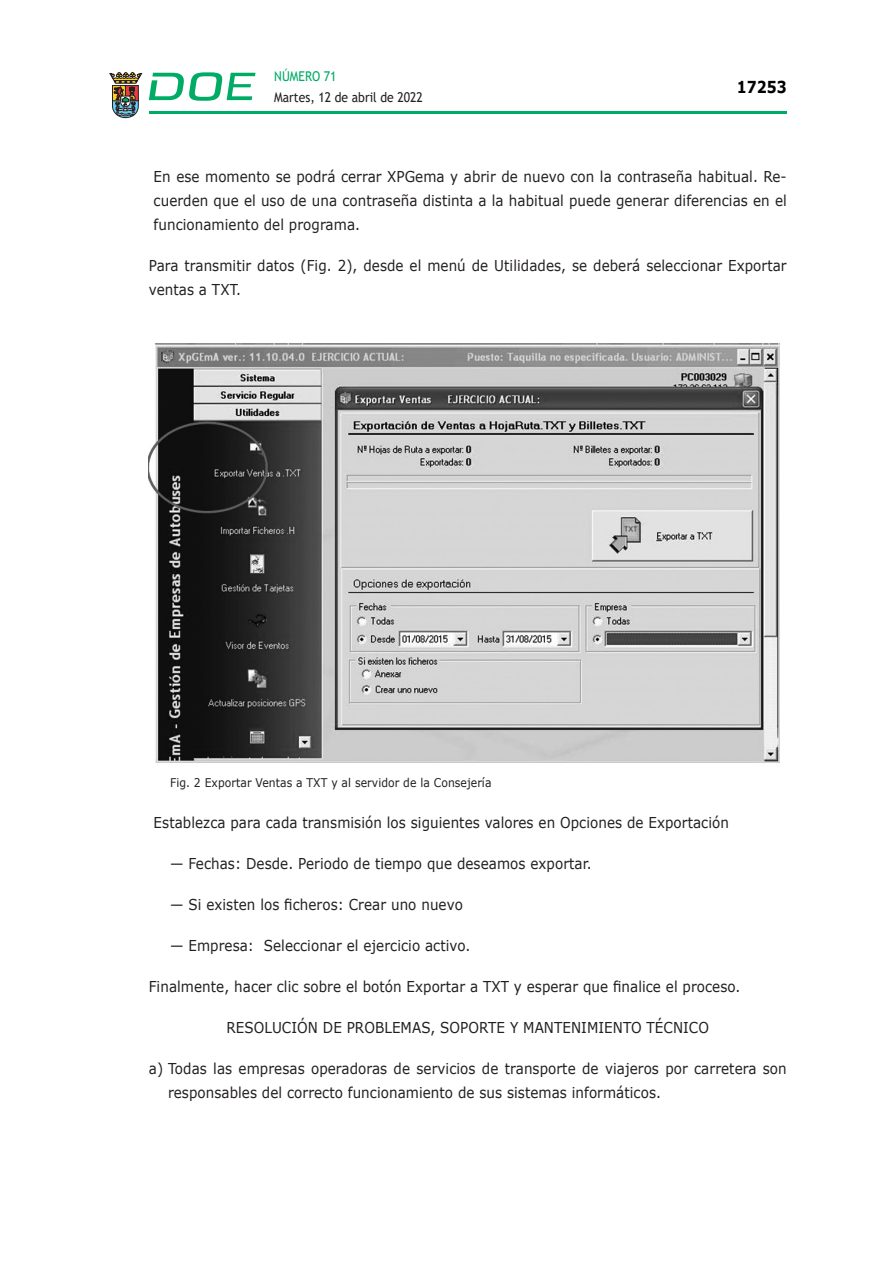
<style>
.page{position:relative;width:893px;height:1263px;background:#fff}
.page>*{position:absolute;margin:0;border:0;box-sizing:border-box;transform-origin:0 0}
.t1{font:700 16.5px "Verdana";color:#000;scale:.85 1}
.CUERPO_DE_TEXTO{font:15px/24px "Verdana";letter-spacing:.005em;color:#231f20;scale:.9 1}
.t2{font:13.5px "Trebuchet MS";color:#231f20;scale:.9 1}
.t3{font:13.5px "Trebuchet MS";color:#00ab67;scale:.9 1}
.CUERPO_DE_TEXTO-2{font:12px "Verdana";letter-spacing:.005em;color:#231f20;scale:.9 1}
</style>
<div class="page">
<hr style="left:149px;top:111px;width:638px;height:3px;background:#00ab66">
<svg style="left:109px;top:72px;width:33px;height:46px"></svg>
<svg style="left:149px;top:72px;width:106px;height:29px"></svg>
<img style="left:149px;top:343px;width:631px;height:420px">
<p class="t3" style="left:274px;top:67px;width:71px">NÚMERO 71</p>
<p class="t2" style="left:274px;top:88px;width:167px">Martes, 12 de abril de 2022</p>
<p class="t1" style="left:737px;top:75px;width:60px">17253</p>
<p class="CUERPO_DE_TEXTO" style="left:154px;top:164px;width:705px;text-align:justify">En ese momento se podrá cerrar XPGema y abrir de nuevo con la contraseña habitual. Re&shy;cuerden que el uso de una contraseña distinta a la habitual puede generar diferencias en el funcionamiento del programa.</p>
<p class="CUERPO_DE_TEXTO" style="left:149px;top:253px;width:710px">Para transmitir datos (Fig. 2), desde el menú de Utilidades, se deberá seleccionar Exportar ventas a TXT.</p>
<p class="CUERPO_DE_TEXTO-2" style="left:170px;top:774px;width:359px">Fig. 2 Exportar Ventas a TXT y al servidor de la Consejería</p>
<p class="CUERPO_DE_TEXTO" style="left:154px;top:810px;width:641px">Establezca para cada transmisión los siguientes valores en Opciones de Exportación</p>
<p class="CUERPO_DE_TEXTO" style="left:170px;top:851px;width:470px">— Fechas: Desde. Periodo de tiempo que deseamos exportar.</p>
<p class="CUERPO_DE_TEXTO" style="left:170px;top:892px;width:327px">— Si existen los ficheros: Crear uno nuevo</p>
<p class="CUERPO_DE_TEXTO" style="left:170px;top:933px;width:335px">— Empresa: Seleccionar el ejercicio activo.</p>
<p class="CUERPO_DE_TEXTO" style="left:149px;top:974px;width:659px">Finalmente, hacer clic sobre el botón Exportar a TXT y esperar que finalice el proceso.</p>
<p class="CUERPO_DE_TEXTO" style="left:226px;top:1015px;width:538px">RESOLUCIÓN DE PROBLEMAS, SOPORTE Y MANTENIMIENTO TÉCNICO</p>
<p class="CUERPO_DE_TEXTO" style="left:168px;top:1056px;width:689px;text-indent:-19px">a) Todas las empresas operadoras de servicios de transporte de viajeros por carretera son responsables del correcto funcionamiento de sus sistemas informáticos.</p>
</div>
